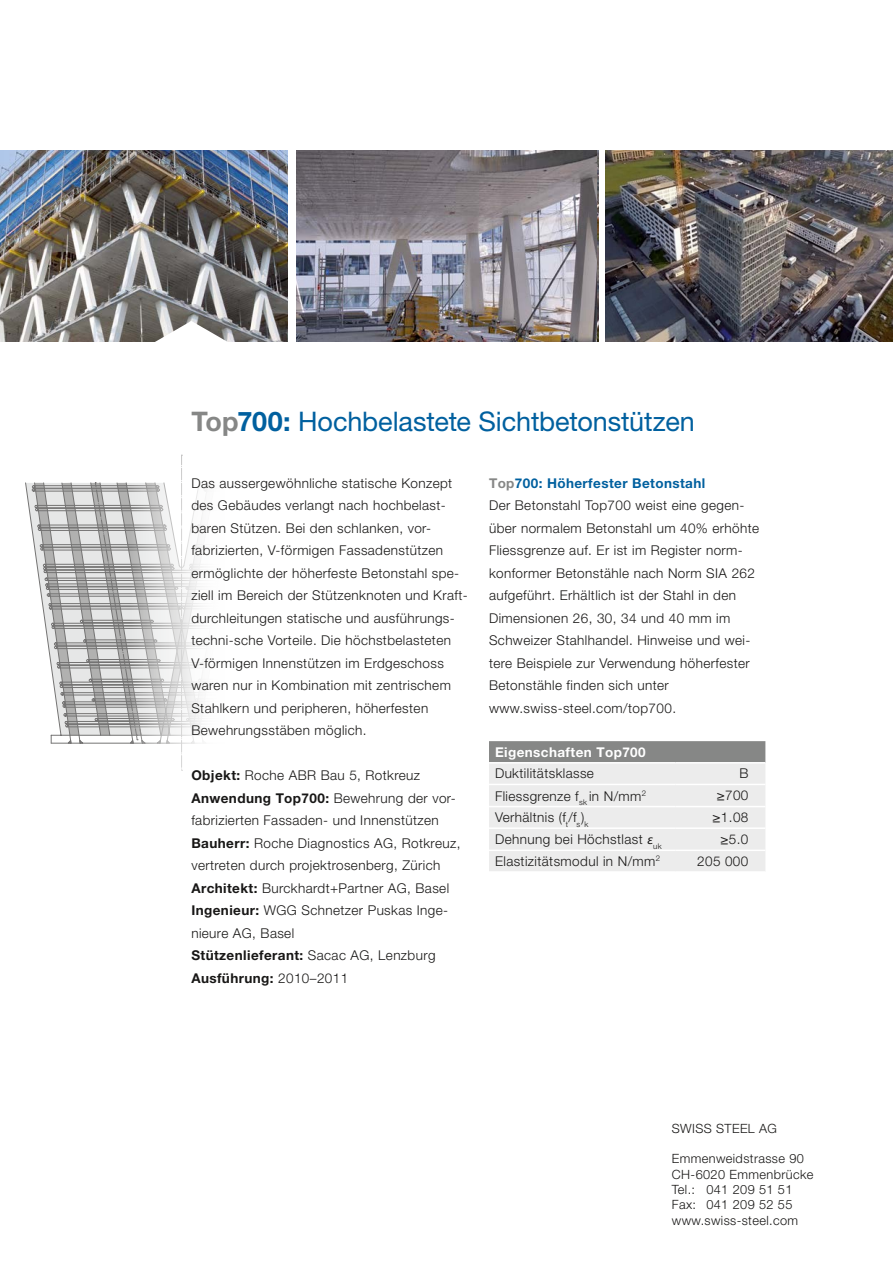
<style>
.page{position:relative;width:893px;height:1263px;background:#fff}
.page>*{position:absolute;margin:0;border:0;box-sizing:border-box;transform-origin:0 0}
.t1{font:27px "Helvetica Neue LT Pro";letter-spacing:-.005em;color:#00609f}
.t2{font:300 13.5px/22.5px "Helvetica Neue LT Pro";letter-spacing:.03em;color:#181716}
.t3{font:700 13.5px "Helvetica Neue LT Pro";letter-spacing:.03em;color:#fff}
.t4{font:300 12.75px/15.3px "Helvetica Neue LT Pro";letter-spacing:.03em;color:#181716}
.s1{font-weight:700;color:#868786}
.s2{font-weight:700}
.s3{font-weight:700;color:#00609f}
.s4{font-family:"Myriad Pro";font-weight:400;font-style:italic}
</style>
<div class="page">
<svg style="left:32px;top:482px;width:98px;height:262px;background:#c2c2c2"></svg>
<hr style="left:46px;top:578px;width:179px;height:1px;background:#181716">
<hr style="left:46px;top:580px;width:179px;height:1px;background:#181716">
<div style="left:130px;top:358px;width:567px;height:591px;background:#fff"></div>
<img style="left:0;top:150px;width:288px;height:191px">
<img style="left:605px;top:150px;width:288px;height:191px">
<img style="left:296px;top:150px;width:301px;height:191px">
<svg style="left:154px;top:321px;width:74px;height:21px"></svg>
<svg style="left:489px;top:741px;width:276px;height:130px;background:#dadbda"></svg>
<hr style="left:489px;top:762px;width:186px;height:1px;background:#fff">
<hr style="left:675px;top:762px;width:90px;height:1px;background:#fff">
<hr style="left:489px;top:784px;width:186px;height:1px;background:#fff">
<hr style="left:675px;top:784px;width:90px;height:1px;background:#fff">
<hr style="left:489px;top:806px;width:186px;height:1px;background:#fff">
<hr style="left:675px;top:806px;width:90px;height:1px;background:#fff">
<hr style="left:489px;top:827px;width:186px;height:2px;background:#fff">
<hr style="left:675px;top:827px;width:90px;height:2px;background:#fff">
<hr style="left:489px;top:849px;width:186px;height:2px;background:#fff">
<hr style="left:675px;top:849px;width:90px;height:2px;background:#fff">
<h1 class="t1" style="left:191px;top:405px;width:505px"><span class="s1">Top</span><span class="s2">700:</span> Hochbelastete Sichtbetonstützen</h1>
<p class="t2" style="left:191px;top:471px;width:278px">Das aussergewöhnliche statische Konzept des Gebäudes verlangt nach hochbelast&shy;baren Stützen. Bei den schlanken, vor&shy;fabrizierten, V-förmigen Fassadenstützen ermöglichte der höherfeste Betonstahl spe&shy;ziell im Bereich der Stützenknoten und Kraft&shy;durchleitungen statische und ausführungs&shy;techni-sche Vorteile. Die höchstbelasteten V-förmigen Innenstützen im Erdgeschoss waren nur in Kombination mit zentrischem Stahlkern und peripheren, höherfesten Bewehrungsstäben möglich.</p>
<p class="t2" style="left:191px;top:764px;width:271px"><span class="s2">Objekt:</span> Roche ABR Bau 5, Rotkreuz <span class="s2">Anwendung Top700:</span> Bewehrung der vor&shy;fabrizierten Fassaden- und Innenstützen <span class="s2">Bauherr:</span> Roche Diagnostics AG, Rotkreuz, vertreten durch projektrosenberg, Zürich <span class="s2">Architekt:</span> Burckhardt+Partner AG, Basel <span class="s2">Ingenieur:</span> WGG Schnetzer Puskas Inge&shy;nieure AG, Basel<br><span class="s2">Stützenlieferant:</span> Sacac AG, Lenzburg <span class="s2">Ausführung:</span> 2010–2011</p>
<p class="t2" style="left:489px;top:471px;width:272px"><span class="s1">Top</span><span class="s3">700: Höherfester Betonstahl<br></span>Der Betonstahl Top700 weist eine gegen&shy;über normalem Betonstahl um 40% erhöhte Fliessgrenze auf. Er ist im Register norm&shy;konformer Betonstähle nach Norm SIA 262 aufgeführt. Erhältlich ist der Stahl in den Dimensionen 26, 30, 34 und 40 mm im Schweizer Stahlhandel. Hinweise und wei&shy;tere Beispiele zur Verwendung höherfester Betonstähle finden sich unter www.swiss-steel.com/top700.</p>
<p class="t3" style="left:495px;top:744px;width:152px">Eigenschaften Top700</p>
<p class="t2" style="left:495px;top:762px;width:100px">Duktilitätsklasse</p>
<p class="t2" style="left:739px;top:762px;width:11px">B</p>
<p class="t2" style="left:495px;top:784px;width:153px">Fliessgrenze f<sub>sk</sub> in N/mm<sup>2</sup></p>
<p class="t2" style="left:717px;top:784px;width:33px">≥700</p>
<p class="t2" style="left:495px;top:806px;width:95px">Verhältnis (f<sub>t</sub>/f<sub>s</sub>)<sub>k</sub></p>
<p class="t2" style="left:712px;top:806px;width:37px">≥1.08</p>
<p class="t2" style="left:495px;top:828px;width:168px">Dehnung bei Höchstlast <span class="s4">ε</span><sub>uk</sub></p>
<p class="t2" style="left:720px;top:827px;width:29px">≥5.0</p>
<p class="t2" style="left:495px;top:850px;width:167px">Elastizitätsmodul in N/mm<sup>2</sup></p>
<p class="t2" style="left:697px;top:850px;width:53px">205 000</p>
<p class="t4" style="left:672px;top:1120px;width:107px">SWISS STEEL AG</p>
<p class="t4" style="left:672px;top:1151px;width:143px">Emmenweidstrasse 90<br>CH-6020 Emmenbrücke<br>Tel.: 041 209 51 51<br>Fax: 041 209 52 55 www.swiss-steel.com</p>
</div>
